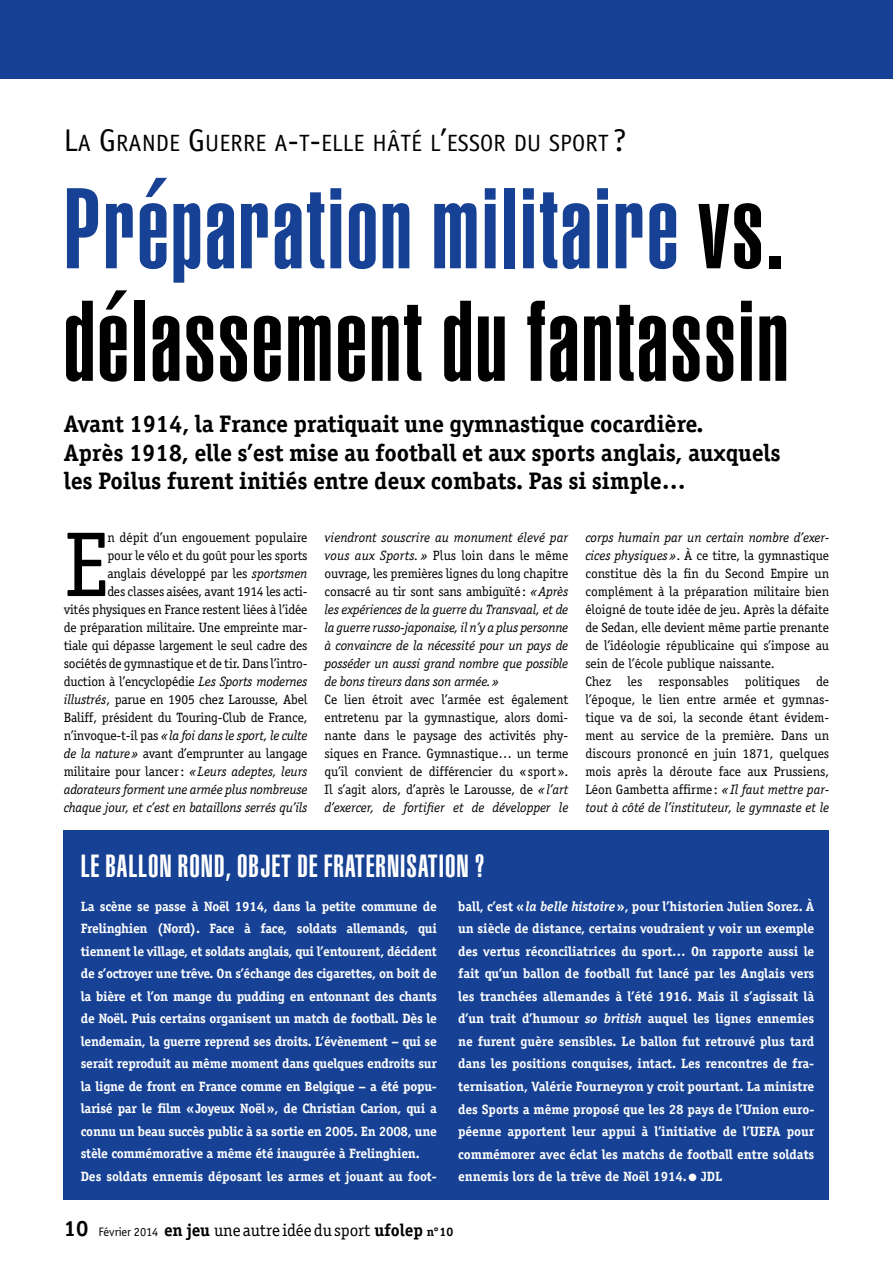
<style>
.page{position:relative;width:893px;height:1263px;background:#fff}
.page>*{position:absolute;margin:0;border:0;box-sizing:border-box;transform-origin:0 0}
.t1{font:900 extra-condensed 112.5px/112.5px "Helvetica";letter-spacing:.02em;color:#000}
.t2{font:92.4px "Officina Serif";color:#000}
.t3{font:900 extra-condensed 31.5px "Helvetica";letter-spacing:.03em;color:#fff}
.t4{font:700 24px/28.5px "Officina Serif";letter-spacing:-.005em;color:#000}
.t5{font:23.7px "Officina Sans";letter-spacing:.01em;color:#000}
.t6{font:17.25px "Officina Serif";letter-spacing:-.005em;color:#000}
.t7{font:13.5px/18px "Officina Serif";letter-spacing:-.01em;color:#000;text-align:right}
.t8{font:700 13.5px/22.5px "Officina Serif";letter-spacing:-.02em;color:#fff}
.t9{font:italic 13.5px/18px "Officina Serif";letter-spacing:-.015em;color:#000;text-align:justify}
.s1{font-size:31.5px}
.s2{color:#164194}
.s3{font-style:italic}
.s4{font-style:normal}
.s5{font-weight:700;font-size:22.2px}
.s6{font-family:"Officina Sans";font-size:12.3px}
.s7{font-weight:700}
.s8{font-weight:700;font-size:12.3px}
</style>
<div class="page">
<div style="left:0;top:0;width:893px;height:79px;background:#164194"></div>
<div style="left:64px;top:830px;width:765px;height:369px;background:#164194"></div>
<h3 class="t5" style="left:64px;top:129px;width:564px"><span class="s1">L</span>A <span class="s1">G</span>RANDE <span class="s1">G</span>UERRE A<span class="s1">-</span>T<span class="s1">-</span>ELLE HÂTÉ L<span class="s1">’</span>ESSOR DU SPORT <span class="s1">?</span></h3>
<h1 class="t1" style="left:64px;top:174px;width:726px"><span class="s2">Préparation militaire</span> vs. délassement du fantassin</h1>
<h3 class="t4" style="left:64px;top:410px;width:718px">Avant 1914, la France pratiquait une gymnastique cocardière.<br>Après 1918, elle s’est mise au football et aux sports anglais, auxquels les Poilus furent initiés entre deux combats. Pas si simple…</h3>
<p class="t7" style="left:64px;top:528px;width:245px">n dépit d’un engouement populaire<br>pour le vélo et du goût pour les sports<br>anglais développé par les <span class="s3">sportsmen<br></span>des classes aisées, avant 1914 les acti-<br>vités physiques en France restent liées à l’idée de préparation militaire. Une empreinte mar&shy;tiale qui dépasse largement le seul cadre des sociétés de gymnastique et de tir. Dans l’intro&shy;duction à l’encyclopédie <span class="s3">Les Sports modernes illustrés</span>, parue en 1905 chez Larousse, Abel Baliff, président du Touring-Club de France, n’invoque-t-il pas <span class="s3">«la foi dans le sport, le culte de la nature»</span> avant d’emprunter au langage militaire pour lancer: <span class="s3">«Leurs adeptes, leurs adorateurs forment une armée plus nombreuse chaque jour, et c’est en bataillons serrés qu’ils</span></p>
<p class="t9" style="left:325px;top:528px;width:245px">viendront souscrire au monument élevé par vous aux Sports. » <span class="s4">Plus loin dans le même ouvrage, les premières lignes du long chapitre consacré au tir sont sans ambiguïté:</span> «Après les expériences de la guerre du Transvaal, et de la guerre russo-japonaise, il n’y a plus personne à convaincre de la nécessité pour un pays de posséder un aussi grand nombre que possible de bons tireurs dans son armée.»</p>
<h2 class="t2" style="left:64px;top:511px;width:46px">E</h2>
<p class="t7" style="left:325px;top:690px;width:245px;text-align:justify">Ce lien étroit avec l’armée est également entretenu par la gymnastique, alors domi&shy;nante dans le paysage des activités phy&shy;siques en France. Gymnastique… un terme qu’il convient de différencier du «sport».<br>Il s’agit alors, d’après le Larousse, de <span class="s3">«l’art d’exercer, de fortifier et de développer le</span></p>
<p class="t7" style="left:585px;top:528px;width:245px;text-align:left"><span class="s3">corps humain par un certain nombre d’exer&shy;cices physiques»</span>. À ce titre, la gymnastique constitue dès la fin du Second Empire un complément à la préparation militaire bien éloigné de toute idée de jeu. Après la défaite de Sedan, elle devient même partie prenante de l’idéologie républicaine qui s’impose au sein de l’école publique naissante.<br>Chez les responsables politiques de l’époque, le lien entre armée et gymnas&shy;tique va de soi, la seconde étant évidem&shy;ment au service de la première. Dans un discours prononcé en juin 1871, quelques mois après la déroute face aux Prussiens, Léon Gambetta affirme : <span class="s3">«Il faut mettre par&shy;tout à côté de l’instituteur, le gymnaste et le</span></p>
<h3 class="t3" style="left:81px;top:848px;width:37px">Le ballon</h3>
<h3 class="t3" style="left:178px;top:848px;width:208px">rond, objet de fraternisation</h3>
<h3 class="t3" style="left:475px;top:848px;width:12px">?</h3>
<p class="t8" style="left:81px;top:895px;width:358px">La scène se passe à Noël 1914, dans la petite commune de Frelinghien (Nord). Face à face, soldats allemands, qui tiennent le village, et soldats anglais, qui l’entourent, décident de s’octroyer une trêve. On s’échange des cigarettes, on boit de la bière et l’on mange du pudding en entonnant des chants de Noël. Puis certains organisent un match de football. Dès le lendemain, la guerre reprend ses droits. L’évènement – qui se serait reproduit au même moment dans quelques endroits sur la ligne de front en France comme en Belgique – a été popu&shy;larisé par le film «Joyeux Noël», de Christian Carion, qui a connu un beau succès public à sa sortie en 2005. En 2008, une stèle commémorative a même été inaugurée à Frelinghien.<br>Des soldats ennemis déposant les armes et jouant au foot-</p>
<p class="t8" style="left:458px;top:895px;width:358px;text-align:justify">ball, c’est «<span class="s3">la belle histoire</span>», pour l’historien Julien Sorez. À un siècle de distance, certains voudraient y voir un exemple des vertus réconciliatrices du sport… On rapporte aussi le fait qu’un ballon de football fut lancé par les Anglais vers les tranchées allemandes à l’été 1916. Mais il s’agissait là d’un trait d’humour <span class="s3">so british</span> auquel les lignes ennemies ne furent guère sensibles. Le ballon fut retrouvé plus tard dans les positions conquises, intact. Les rencontres de fra&shy;ternisation, Valérie Fourneyron y croit pourtant. La ministre des Sports a même proposé que les 28 pays de l’Union euro&shy;péenne apportent leur appui à l’initiative de l’UEFA pour commémorer avec éclat les matchs de football entre soldats ennemis lors de la trêve de Noël 1914.● JDL</p>
<p class="t6" style="left:64px;top:1220px;width:391px"><span class="s5">10</span> <span class="s6">Février 2014</span> <span class="s7">en jeu</span> une autre idée du sport <span class="s7">ufolep</span> <span class="s8">n°10</span></p>
</div>
